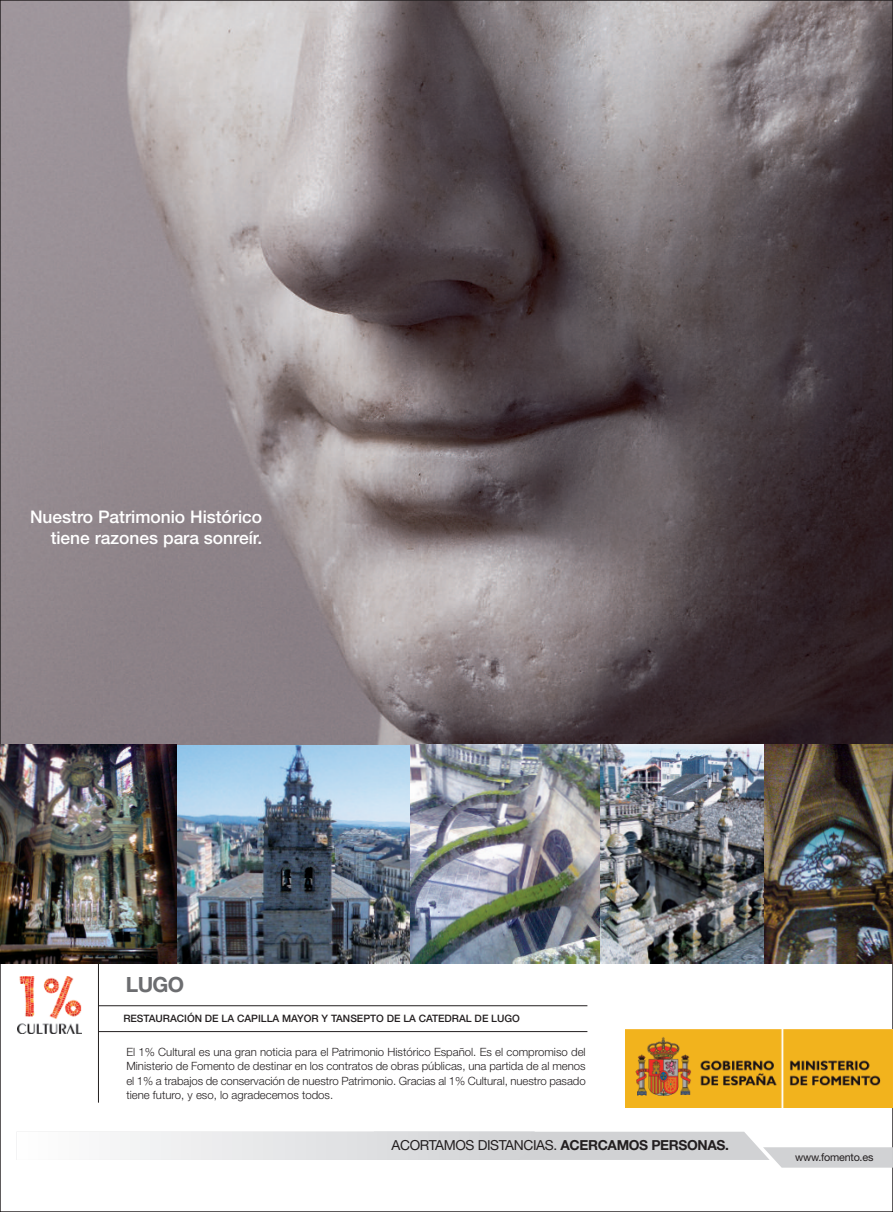
<style>
.page{position:relative;width:893px;height:1212px;background:#fff}
.page>*{position:absolute;margin:0;border:0;box-sizing:border-box;transform-origin:0 0}
.t1{font:700 21px "Helvetica Neue";color:#6c6d70}
.t2{font:500 17.4px/20.9px "Helvetica Neue";color:#fff;text-align:right}
.t3{font:13.8px "Helvetica Neue";letter-spacing:-.025em;color:#231f20}
.t4{font:300 11.4px/14.2px "Helvetica Neue";color:#231f20;text-align:justify}
.t5{font:10.8px "Helvetica Neue";letter-spacing:-.02em;color:#231f20}
.t6{font:500 10.2px "Helvetica Neue";color:#231f20}
.s1{font-weight:700}
</style>
<div class="page">
<img style="left:2px;top:2px;width:889px;height:743px">
<hr style="left:98px;top:955px;width:1px;height:147px;background:#231f20">
<img style="left:17px;top:976px;width:64px;height:58px">
<img style="left:625px;top:1029px;width:268px;height:79px">
<svg style="left:99px;top:1132px;width:794px;height:35px"></svg>
<img style="left:176px;top:745px;width:235px;height:218px">
<hr style="left:99px;top:1005px;width:488px;height:1px;background:#231f20">
<hr style="left:99px;top:1031px;width:488px;height:1px;background:#231f20">
<img style="left:600px;top:744px;width:293px;height:219px">
<img style="left:411px;top:744px;width:189px;height:219px">
<img style="left:0;top:744px;width:176px;height:219px">
<h2 class="t2" style="left:30px;top:508px;width:234px">Nuestro Patrimonio Histórico tiene razones para sonreír.</h2>
<h1 class="t1" style="left:126px;top:976px;width:60px">LUGO</h1>
<p class="t6" style="left:123px;top:1014px;width:398px">RESTAURACIÓN DE LA CAPILLA MAYOR Y TANSEPTO DE LA CATEDRAL DE LUGO</p>
<p class="t4" style="left:126px;top:1046px;width:461px">El 1% Cultural es una gran noticia para el Patrimonio Histórico Español. Es el compromiso del Ministerio de Fomento de destinar en los contratos de obras públicas, una partida de al menos el 1% a trabajos de conservación de nuestro Patrimonio. Gracias al 1% Cultural, nuestro pasado tiene futuro, y eso, lo agradecemos todos.</p>
<p class="t3" style="left:392px;top:1140px;width:339px">ACORTAMOS DISTANCIAS. <span class="s1">ACERCAMOS PERSONAS.</span></p>
<p class="t5" style="left:795px;top:1153px;width:80px">www.fomento.es</p>
</div>
